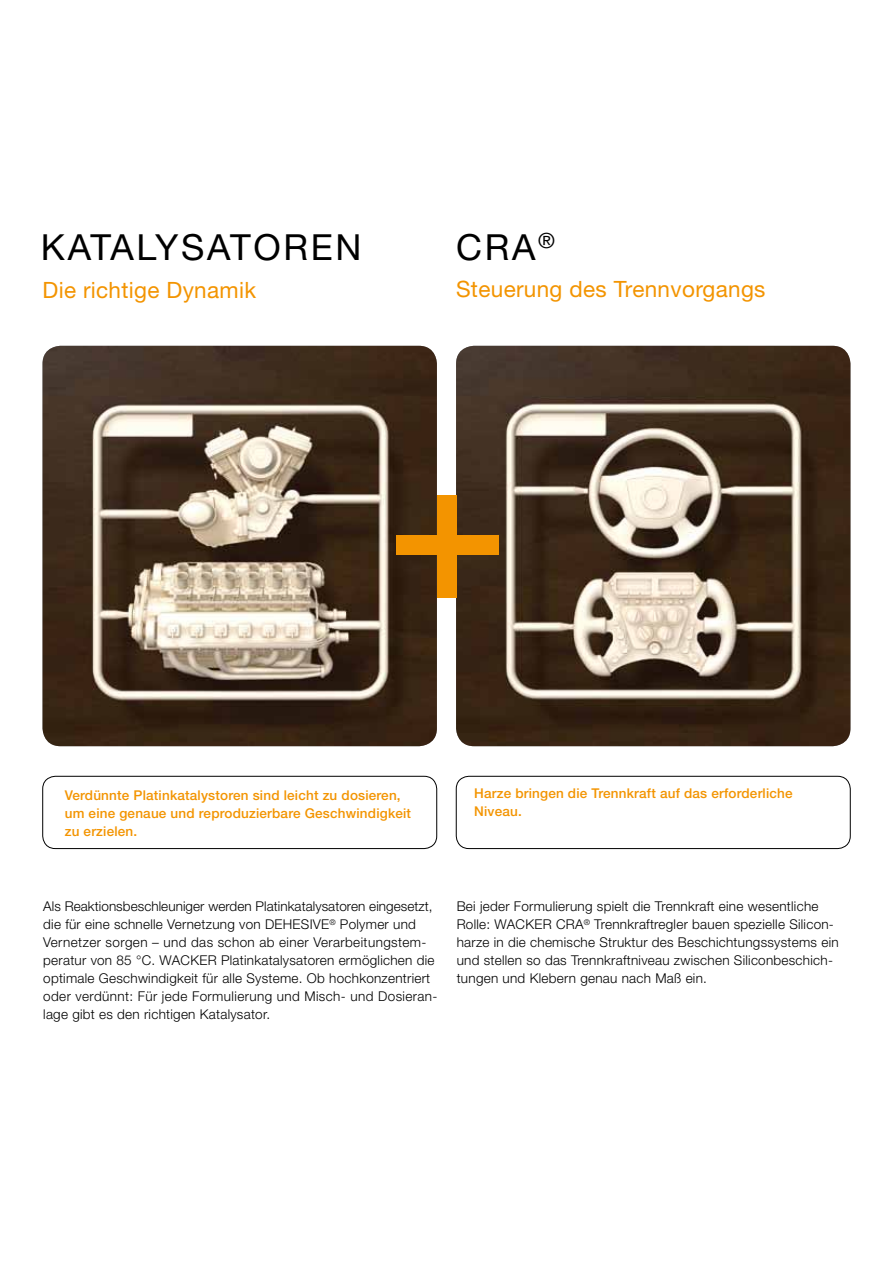
<style>
.page{position:relative;width:893px;height:1263px;background:#fff}
.page>*{position:absolute;margin:0;border:0;box-sizing:border-box;transform-origin:0 0}
.t1{font:36px "Helvetica Neue LT Pro";color:#000}
.t2{font:22.5px "Helvetica Neue LT Pro";letter-spacing:.015em;color:#f39400}
.t3{font:21px "Helvetica Neue LT Pro";color:#000}
.t4{font:300 13.5px/18px "Helvetica Neue LT Pro";letter-spacing:.02em;color:#000}
.t5{font:500 13.5px/18px "Helvetica Neue LT Pro";letter-spacing:.015em;color:#f39400}
</style>
<div class="page">
<img style="left:43px;top:346px;width:394px;height:400px">
<img style="left:456px;top:346px;width:394px;height:400px">
<div style="left:43px;top:776px;width:394px;height:73px;border:1px solid #000;border-radius:13px"></div>
<div style="left:456px;top:776px;width:394px;height:73px;border:1px solid #000;border-radius:13px"></div>
<div style="left:437px;top:495px;width:19px;height:102px;background:#f39400"></div>
<div style="left:396px;top:536px;width:102px;height:19px;background:#f39400"></div>
<h1 class="t1" style="left:41px;top:225px;width:52px">Katalysatoren</h1>
<h1 class="t1" style="left:456px;top:225px;width:28px">cra</h1>
<h3 class="t3" style="left:538px;top:227px;width:18px">®</h3>
<h2 class="t2" style="left:43px;top:276px;width:215px">Die richtige Dynamik</h2>
<h2 class="t2" style="left:456px;top:275px;width:311px">Steuerung des Trennvorgangs</h2>
<p class="t5" style="left:65px;top:785px;width:348px">Verdünnte Platinkatalystoren sind leicht zu dosieren, um eine genaue und reproduzierbare Geschwindigkeit zu erzielen.</p>
<p class="t5" style="left:474px;top:784px;width:320px">Harze bringen die Trennkraft auf das erforderliche<br>Niveau.</p>
<p class="t4" style="left:43px;top:897px;width:396px">Als Reaktionsbeschleuniger werden Platinkatalysatoren eingesetzt, die für eine schnelle Vernetzung von DEHESIVE<sup>®</sup> Polymer und Vernetzer sorgen – und das schon ab einer Verarbeitungstem&shy;peratur von 85 °C. WACKER Platinkatalysatoren ermöglichen die optimale Geschwindigkeit für alle Systeme. Ob hochkonzentriert oder verdünnt: Für jede Formulierung und Misch- und Dosieran&shy;lage gibt es den richtigen Katalysator.</p>
<p class="t4" style="left:457px;top:897px;width:383px">Bei jeder Formulierung spielt die Trennkraft eine wesentliche Rolle: WACKER CRA<sup>®</sup> Trennkraftregler bauen spezielle Silicon&shy;harze in die chemische Struktur des Beschichtungssystems ein und stellen so das Trennkraftniveau zwischen Siliconbeschich&shy;tungen und Klebern genau nach Maß ein.</p>
</div>
